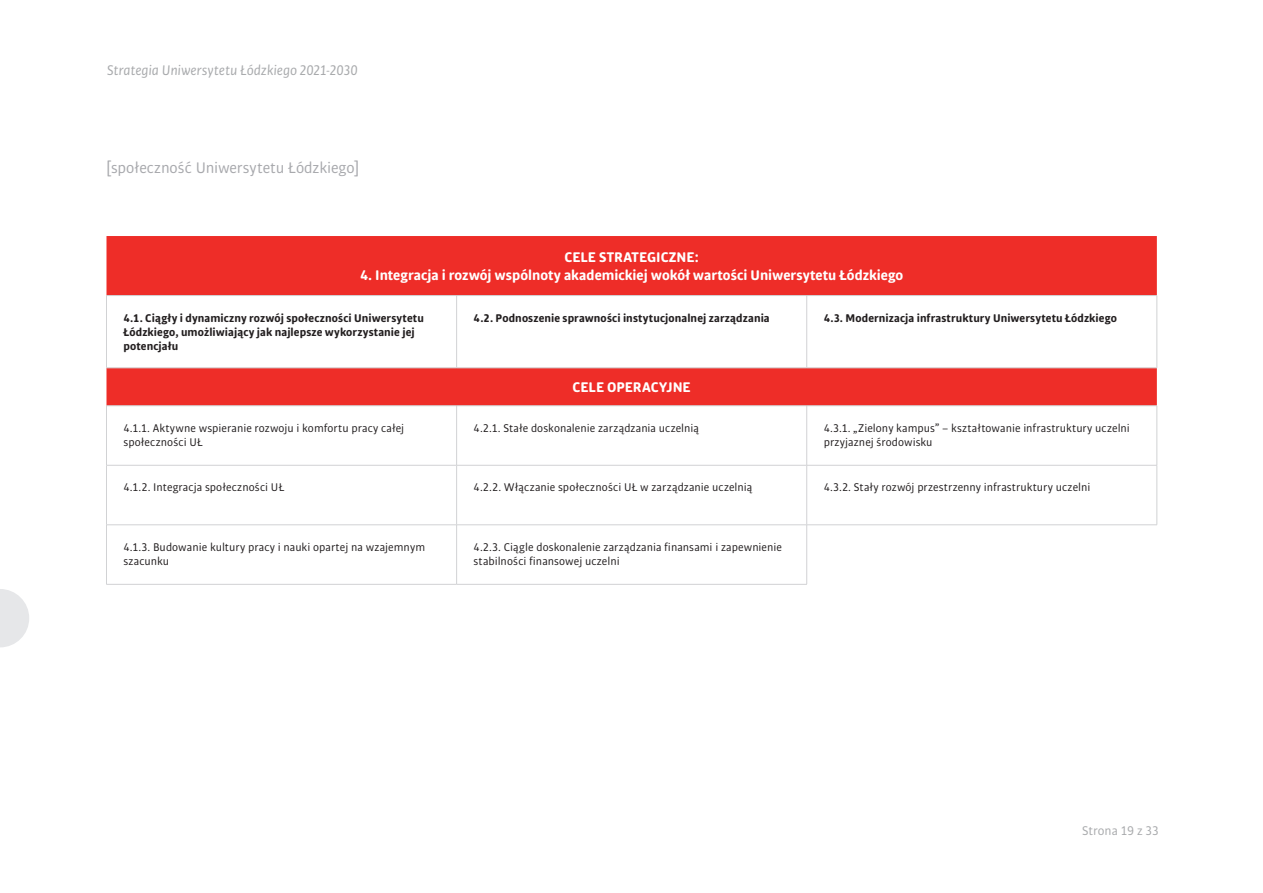
<style>
.page{position:relative;width:1263px;height:893px;background:#fff}
.page>*{position:absolute;margin:0;border:0;box-sizing:border-box;transform-origin:0 0}
.tytuł{font:16.5px "Bulo Rounded";letter-spacing:-.005em;color:#a8a9ad}
.treść{font:700 15px "Bulo Rounded";color:#fff}
.t1{font:italic 15px "Bulo Rounded";color:#939598}
.t2{font:13.5px "Bulo Rounded";color:#939598}
.tabela_tekst{font:12px/14.4px "Bulo Rounded";letter-spacing:.005em;color:#231f20}
.tabela_tekst-2{font:700 12px/14.4px "Bulo Rounded";letter-spacing:.005em;color:#231f20}
</style>
<div class="page">
<svg style="left:0;top:589px;width:29px;height:58px"></svg>
<svg style="left:106px;top:236px;width:1051px;height:169px;fill:#ee2d28"></svg>
<hr style="left:456px;top:296px;width:1px;height:72px;background:#d1d2d4">
<hr style="left:806px;top:296px;width:1px;height:72px;background:#d1d2d4">
<hr style="left:456px;top:406px;width:1px;height:59px;background:#d1d2d4">
<hr style="left:106px;top:465px;width:351px;height:1px;background:#d1d2d4">
<hr style="left:457px;top:465px;width:350px;height:1px;background:#d1d2d4">
<hr style="left:456px;top:465px;width:1px;height:60px;background:#d1d2d4">
<hr style="left:807px;top:465px;width:350px;height:1px;background:#d1d2d4">
<hr style="left:456px;top:525px;width:1px;height:59px;background:#d1d2d4">
<hr style="left:106px;top:405px;width:351px;height:1px;background:#d1d2d4">
<hr style="left:106px;top:406px;width:1px;height:59px;background:#d1d2d4">
<hr style="left:457px;top:405px;width:350px;height:1px;background:#d1d2d4">
<hr style="left:106px;top:465px;width:1px;height:60px;background:#d1d2d4">
<hr style="left:106px;top:525px;width:351px;height:1px;background:#d1d2d4">
<hr style="left:106px;top:525px;width:1px;height:59px;background:#d1d2d4">
<hr style="left:457px;top:525px;width:350px;height:1px;background:#d1d2d4">
<hr style="left:806px;top:525px;width:1px;height:59px;background:#d1d2d4">
<hr style="left:106px;top:584px;width:351px;height:1px;background:#d1d2d4">
<hr style="left:457px;top:584px;width:350px;height:1px;background:#d1d2d4">
<hr style="left:807px;top:405px;width:350px;height:1px;background:#d1d2d4">
<hr style="left:806px;top:406px;width:1px;height:59px;background:#d1d2d4">
<hr style="left:1156px;top:406px;width:1px;height:59px;background:#d1d2d4">
<hr style="left:806px;top:465px;width:1px;height:60px;background:#d1d2d4">
<hr style="left:1156px;top:465px;width:1px;height:60px;background:#d1d2d4">
<hr style="left:807px;top:525px;width:350px;height:1px;background:#d1d2d4">
<hr style="left:106px;top:295px;width:351px;height:1px;background:#d1d2d4">
<hr style="left:106px;top:296px;width:1px;height:72px;background:#d1d2d4">
<hr style="left:457px;top:295px;width:350px;height:1px;background:#d1d2d4">
<hr style="left:807px;top:295px;width:350px;height:1px;background:#d1d2d4">
<hr style="left:1156px;top:296px;width:1px;height:72px;background:#d1d2d4">
<hr style="left:106px;top:368px;width:351px;height:1px;background:#d1d2d4">
<hr style="left:457px;top:368px;width:350px;height:1px;background:#d1d2d4">
<hr style="left:807px;top:368px;width:350px;height:1px;background:#d1d2d4">
<p class="t1" style="left:107px;top:61px;width:252px">Strategia Uniwersytetu Łódzkiego 2021-2030</p>
<p class="tytuł" style="left:106px;top:157px;width:255px">[społeczność Uniwersytetu Łódzkiego]</p>
<p class="treść" style="left:564px;top:248px;width:136px">CELE STRATEGICZNE:</p>
<p class="treść" style="left:360px;top:266px;width:545px">4. Integracja i rozwój wspólnoty akademickiej wokół wartości Uniwersytetu Łódzkiego</p>
<p class="tabela_tekst-2" style="left:123px;top:310px;width:302px">4.1. Ciągły i dynamiczny rozwój społeczności Uniwersytetu<br>Łódzkiego, umożliwiający jak najlepsze wykorzystanie jej potencjału</p>
<p class="tabela_tekst-2" style="left:474px;top:310px;width:298px">4.2. Podnoszenie sprawności instytucjonalnej zarządzania</p>
<p class="tabela_tekst-2" style="left:824px;top:310px;width:295px">4.3. Modernizacja infrastruktury Uniwersytetu Łódzkiego</p>
<p class="treść" style="left:573px;top:377px;width:120px">CELE OPERACYJNE</p>
<p class="tabela_tekst" style="left:123px;top:421px;width:282px">4.1.1. Aktywne wspieranie rozwoju i komfortu pracy całej społeczności UŁ</p>
<p class="tabela_tekst" style="left:474px;top:421px;width:227px">4.2.1. Stałe doskonalenie zarządzania uczelnią</p>
<p class="tabela_tekst" style="left:824px;top:421px;width:308px">4.3.1. „Zielony kampus” – kształtowanie infrastruktury uczelni przyjaznej środowisku</p>
<p class="tabela_tekst" style="left:123px;top:480px;width:162px">4.1.2. Integracja społeczności UŁ</p>
<p class="tabela_tekst" style="left:474px;top:480px;width:280px">4.2.2. Włączanie społeczności UŁ w zarządzanie uczelnią</p>
<p class="tabela_tekst" style="left:824px;top:480px;width:268px">4.3.2. Stały rozwój przestrzenny infrastruktury uczelni</p>
<p class="tabela_tekst" style="left:123px;top:540px;width:303px">4.1.3. Budowanie kultury pracy i nauki opartej na wzajemnym szacunku</p>
<p class="tabela_tekst" style="left:474px;top:540px;width:310px">4.2.3. Ciągle doskonalenie zarządzania finansami i zapewnienie stabilności finansowej uczelni</p>
<p class="t2" style="left:1082px;top:822px;width:78px">Strona 19 z 33</p>
</div>
